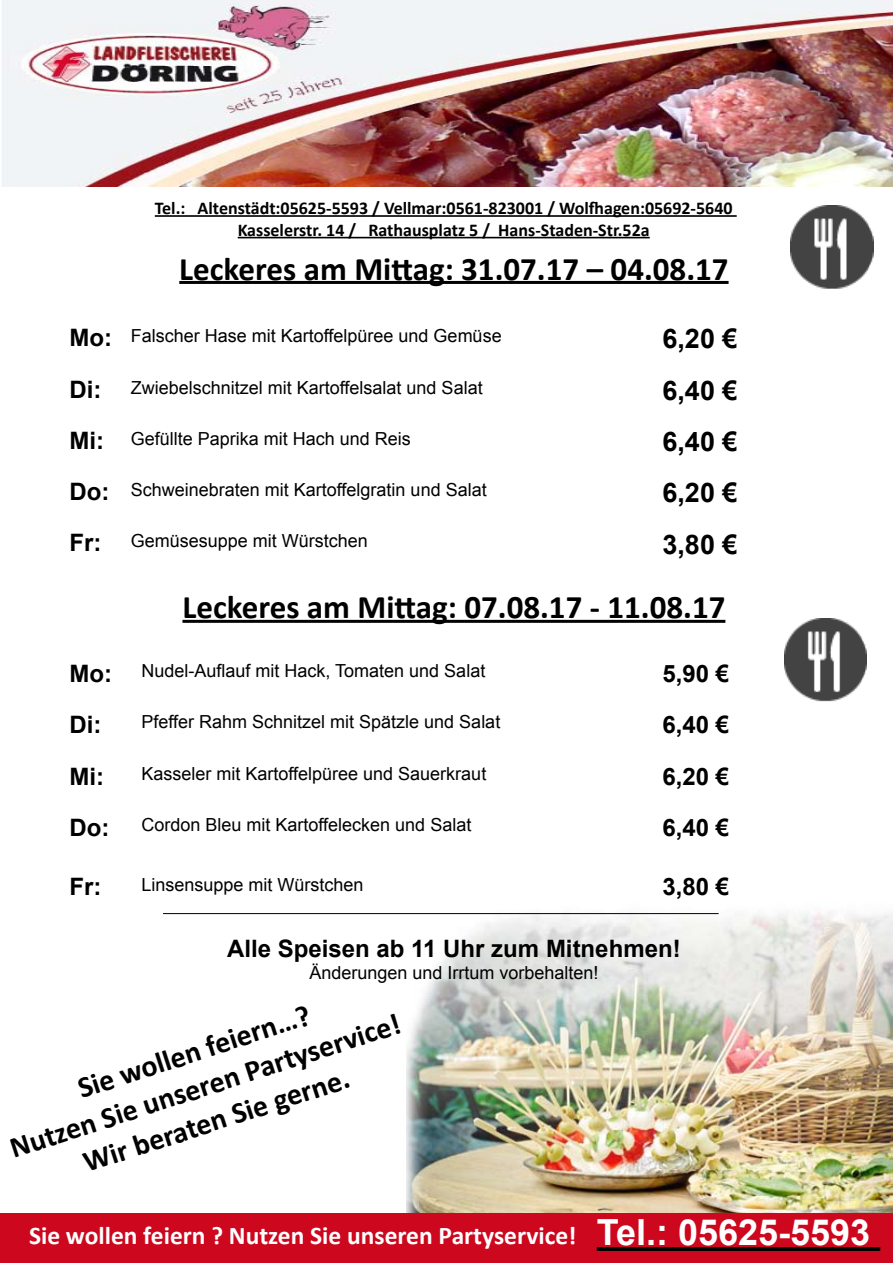
<style>
.page{position:relative;width:893px;height:1263px;background:#fff}
.page>*{position:absolute;margin:0;border:0;box-sizing:border-box;transform-origin:0 0}
.t1{font:700 33px "Calibri";color:#000}
.t2{font:700 30px/36px "Calibri";color:#000;text-align:center}
.t3{font:700 27px "Arial";color:#000}
.t4{font:700 25.5px "Calibri";color:#fff}
.t5{font:700 24px "Arial";color:#000}
.t6{font:18px "Arial";color:#000}
.t7{font:700 18px/21.6px "Calibri";color:#000;text-align:center}
.s1{font-weight:700;font-size:24px}
.s2{font-family:"Arial";font-size:36px}
</style>
<div class="page">
<img style="left:407px;top:912px;width:486px;height:301px">
<div style="left:0;top:1213px;width:893px;height:50px;background:#cc071e"></div>
<img style="left:2px;top:0;width:891px;height:186px">
<hr style="left:155px;top:215px;width:582px;height:2px;background:#000">
<hr style="left:238px;top:237px;width:412px;height:1px;background:#000">
<svg style="left:597px;top:1247px;width:283px;height:4px"></svg>
<img style="left:791px;top:206px;width:82px;height:83px">
<img style="left:784px;top:618px;width:83px;height:84px">
<hr style="left:163px;top:913px;width:556px;height:1px;background:#000">
<hr style="left:179px;top:281px;width:550px;height:3px;background:#000">
<hr style="left:182px;top:620px;width:543px;height:3px;background:#000">
<p class="t7" style="left:155px;top:197px;width:579px">Tel.: Altenstädt:05625-5593 / Vellmar:0561-823001 / Wolfhagen:05692-5640<br>Kasselerstr. 14 / Rathausplatz 5 / Hans-Staden-Str.52a</p>
<h1 class="t1" style="left:179px;top:248px;width:551px">Leckeres am Mittag: 31.07.17 – 04.08.17</h1>
<p class="t6" style="left:70px;top:324px;width:434px"><span class="s1">Mo:</span> Falscher Hase mit Kartoffelpüree und Gemüse</p>
<h3 class="t3" style="left:662px;top:321px;width:77px">6,20 €</h3>
<p class="t6" style="left:70px;top:376px;width:415px"><span class="s1">Di:</span> Zwiebelschnitzel mit Kartoffelsalat und Salat</p>
<h3 class="t3" style="left:662px;top:373px;width:77px">6,40 €</h3>
<p class="t6" style="left:70px;top:427px;width:343px"><span class="s1">Mi:</span> Gefüllte Paprika mit Hach und Reis</p>
<h3 class="t3" style="left:662px;top:424px;width:77px">6,40 €</h3>
<p class="t6" style="left:70px;top:478px;width:419px"><span class="s1">Do:</span> Schweinebraten mit Kartoffelgratin und Salat</p>
<h3 class="t3" style="left:662px;top:475px;width:77px">6,20 €</h3>
<p class="t6" style="left:70px;top:529px;width:300px"><span class="s1">Fr:</span> Gemüsesuppe mit Würstchen</p>
<h3 class="t3" style="left:662px;top:526px;width:77px">3,80 €</h3>
<h1 class="t1" style="left:182px;top:587px;width:544px">Leckeres am Mittag: 07.08.17 - 11.08.17</h1>
<p class="t6" style="left:70px;top:659px;width:417px"><span class="s1">Mo:</span> Nudel-Auflauf mit Hack, Tomaten und Salat</p>
<h3 class="t5" style="left:662px;top:657px;width:68px">5,90 €</h3>
<h3 class="t5" style="left:70px;top:708px;width:33px">Di:</h3>
<p class="t6" style="left:141px;top:710px;width:360px">Pfeffer Rahm Schnitzel mit Spätzle und Salat</p>
<h3 class="t5" style="left:662px;top:708px;width:68px">6,40 €</h3>
<h3 class="t5" style="left:70px;top:760px;width:36px">Mi:</h3>
<p class="t6" style="left:141px;top:762px;width:346px">Kasseler mit Kartoffelpüree und Sauerkraut</p>
<h3 class="t5" style="left:662px;top:760px;width:68px">6,20 €</h3>
<h3 class="t5" style="left:70px;top:811px;width:41px">Do:</h3>
<p class="t6" style="left:141px;top:813px;width:331px">Cordon Bleu mit Kartoffelecken und Salat</p>
<h3 class="t5" style="left:662px;top:811px;width:68px">6,40 €</h3>
<h3 class="t5" style="left:70px;top:871px;width:33px">Fr:</h3>
<p class="t6" style="left:141px;top:873px;width:224px">Linsensuppe mit Würstchen</p>
<h3 class="t5" style="left:662px;top:871px;width:68px">3,80 €</h3>
<h3 class="t5" style="left:227px;top:932px;width:455px">Alle Speisen ab 11 Uhr zum Mitnehmen!</h3>
<p class="t6" style="left:309px;top:960px;width:291px">Änderungen und Irrtum vorbehalten!</p>
<h2 class="t2" style="left:-6px;top:1096px;width:410px;rotate:-18deg">Sie wollen feiern…?<br>Nutzen Sie unseren Partyservice!<br>Wir beraten Sie gerne.</h2>
<h3 class="t4" style="left:29px;top:1219px;width:843px">Sie wollen feiern ? Nutzen Sie unseren Partyservice! <span class="s2">Tel.: 05625-5593</span></h3>
</div>
